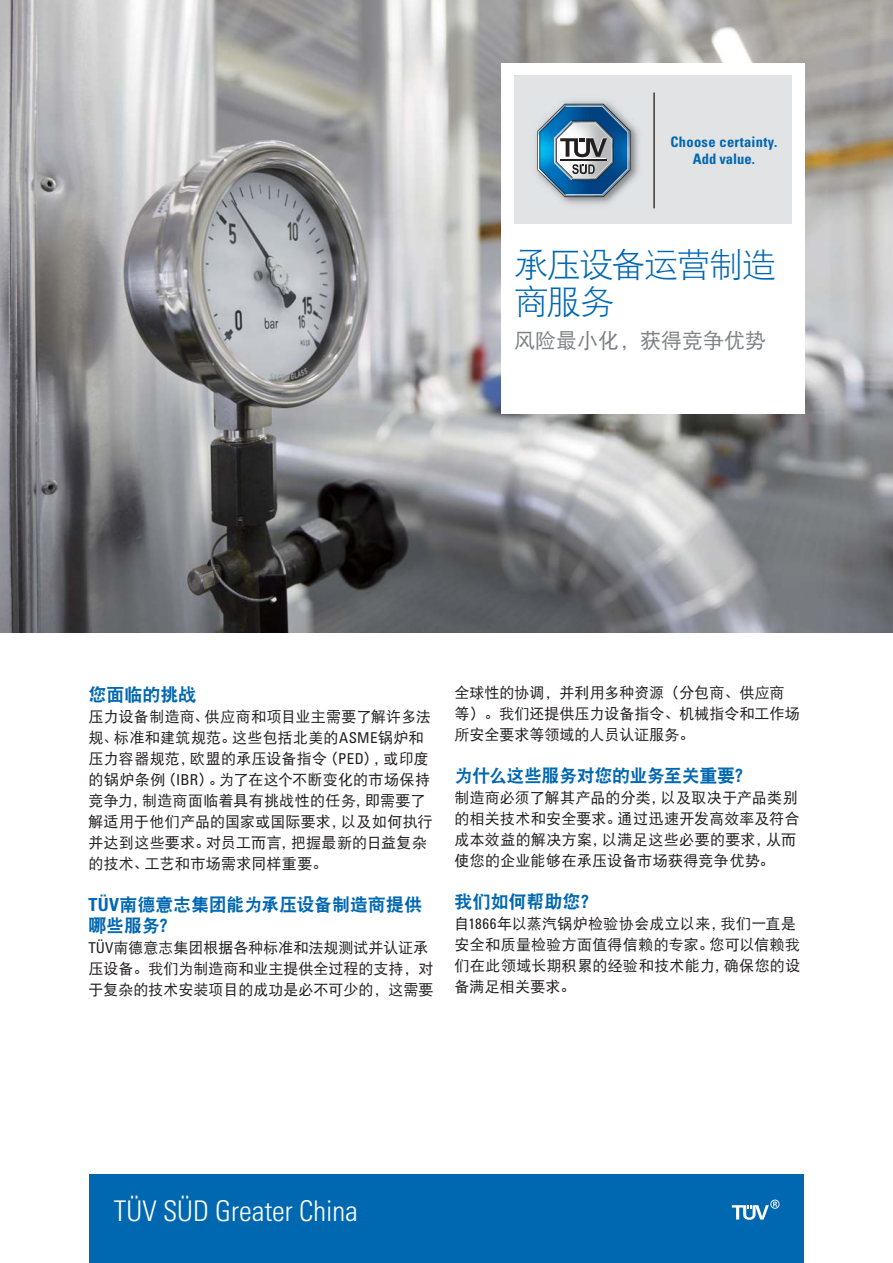
<style>
.page{position:relative;width:893px;height:1263px;background:#fff}
.page>*{position:absolute;margin:0;border:0;box-sizing:border-box;transform-origin:0 0}
.t1{font:34.5px/37.5px "DFP Hei W3 GBK EUC H";letter-spacing:-.06em;color:#0067b1}
.t2{font:28.5px "Univers LTCYR 47 Light Cond";color:#fff}
.t3{font:21px "DFP Hei W5 GBK EUC H";color:#808285}
.t4{font:18px/21px "DFP Hei W9 GBK EUC H";letter-spacing:-.01em;color:#0067b1}
.t5{font:15px/21px "DFP Hei W5 GBK EUC H";letter-spacing:.01em;color:#231f20}
.t6{font:700 condensed 14.55px/17.7px "Univers";letter-spacing:.02em;color:#0067b1;text-align:center}
.s1{font-family:"Univers LTCYR 57";font-stretch:condensed}
.s2{font-family:"Univers LTCYR 67 Bold Cond"}
</style>
<div class="page">
<div style="left:89px;top:1174px;width:715px;height:89px;background:#0067b1"></div>
<svg style="left:732px;top:1199px;width:47px;height:21px"></svg>
<img style="left:0;top:0;width:893px;height:633px">
<div style="left:501px;top:63px;width:304px;height:351px;background:#fff"></div>
<div style="left:514px;top:76px;width:278px;height:148px;background:#e2e3e4"></div>
<hr style="left:653px;top:93px;width:2px;height:115px;background:#231f20">
<img style="left:535px;top:100px;width:104px;height:105px">
<svg style="left:537px;top:104px;width:93px;height:93px;background:#678fab"></svg>
<p class="t6" style="left:671px;top:134px;width:108px">Choose certainty.<br>Add value.</p>
<h1 class="t1" style="left:514px;top:250px;width:264px">承压设备运营制造商服务</h1>
<h3 class="t3" style="left:514px;top:333px;width:253px">风险最小化，获得竞争优势</h3>
<p class="t4" style="left:88px;top:686px;width:110px">您面临的挑战</p>
<p class="t5" style="left:88px;top:708px;width:346px">压力设备制造商、供应商和项目业主需要了解许多法规、标准和建筑规范。这些包括北美的<span class="s1">ASME</span>锅炉和压力容器规范，欧盟的承压设备指令（<span class="s1">PED</span>），或印度的锅炉条例（<span class="s1">IBR</span>）。为了在这个不断变化的市场保持竞争力，制造商面临着具有挑战性的任务，即需要了解适用于他们产品的国家或国际要求，以及如何执行并达到这些要求。对员工而言，把握最新的日益复杂的技术、工艺和市场需求同样重要。</p>
<p class="t4" style="left:88px;top:896px;width:335px"><span class="s2">TÜV</span>南德意志集团能为承压设备制造商提供哪些服务？</p>
<p class="t5" style="left:88px;top:939px;width:346px"><span class="s1">TÜV</span>南德意志集团根据各种标准和法规测试并认证承压设备。我们为制造商和业主提供全过程的支持，对于复杂的技术安装项目的成功是必不可少的，这需要</p>
<p class="t5" style="left:454px;top:684px;width:346px">全球性的协调，并利用多种资源（分包商、供应商等）。我们还提供压力设备指令、机械指令和工作场所安全要求等领域的人员认证服务。</p>
<p class="t4" style="left:454px;top:767px;width:300px">为什么这些服务对您的业务至关重要？</p>
<p class="t5" style="left:454px;top:789px;width:347px">制造商必须了解其产品的分类，以及取决于产品类别的相关技术和安全要求。通过迅速开发高效率及符合成本效益的解决方案，以满足这些必要的要求，从而使您的企业能够在承压设备市场获得竞争优势。</p>
<p class="t4" style="left:454px;top:893px;width:146px">我们如何帮助您？</p>
<p class="t5" style="left:454px;top:915px;width:347px">自<span class="s1">1866</span>年以蒸汽锅炉检验协会成立以来，我们一直是安全和质量检验方面值得信赖的专家。您可以信赖我们在此领域长期积累的经验和技术能力，确保您的设备满足相关要求。</p>
<h2 class="t2" style="left:114px;top:1197px;width:245px">TÜV SÜD Greater China</h2>
</div>
